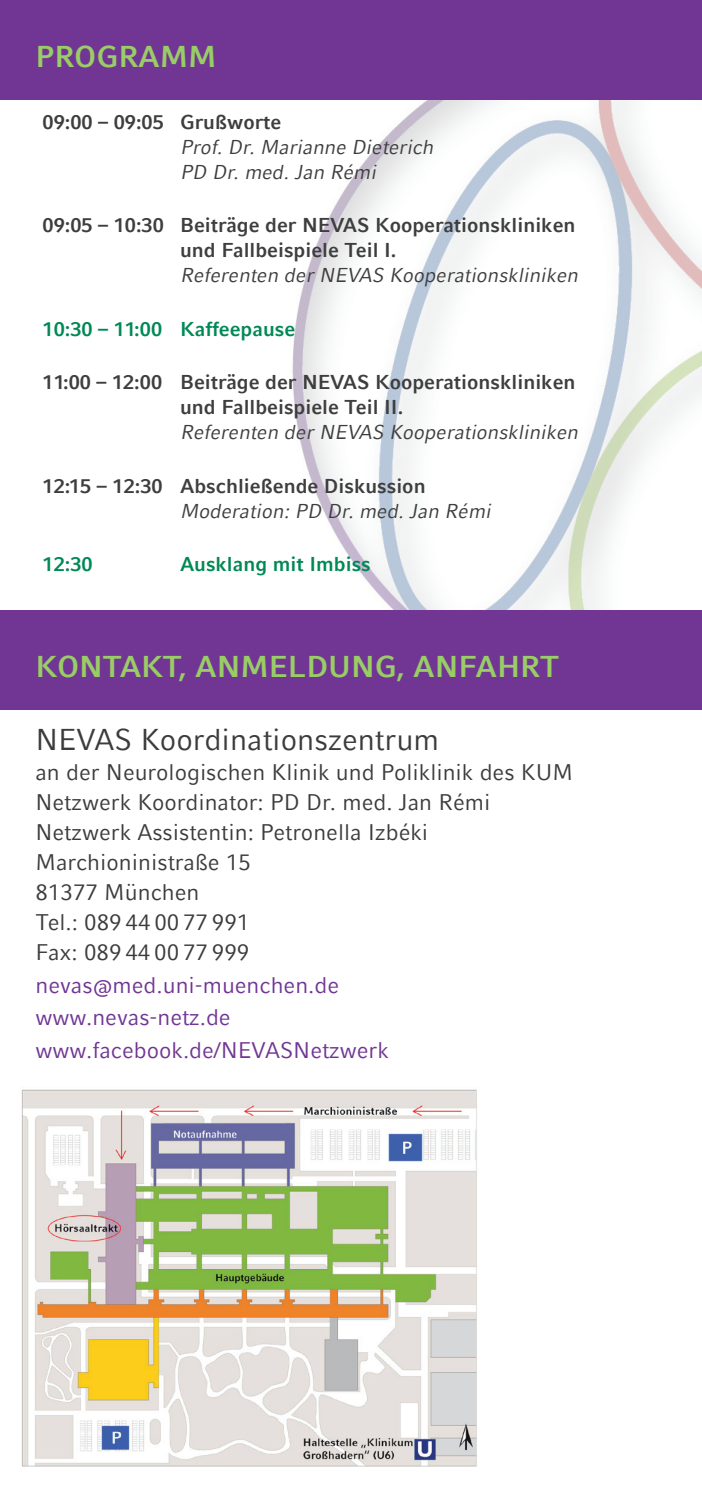
<style>
.page{position:relative;width:702px;height:1489px;background:#fff}
.page>*{position:absolute;margin:0;border:0;box-sizing:border-box;transform-origin:0 0}
.t1{font:700 30px "LMU Compatil Fact";color:#99cd65}
.t2{font:30px "LMU Compatil Fact";color:#3c3c3d}
.t3{font:22.5px/30px "LMU Compatil Fact";color:#3c3c3d}
.t4{font:22.5px/32.5px "LMU Compatil Fact";color:#713694}
.t5{font:700 20px/25px "LMU Compatil Fact";color:#3e3e3f}
.t6{font:italic 20px/25px "LMU Compatil Fact";color:#3e3e3f}
.t7{font:700 20px "LMU Compatil Fact";color:#008955}
</style>
<div class="page">
<img style="left:284px;top:99px;width:418px;height:511px">
<div style="left:0;top:0;width:702px;height:99px;background:#713694"></div>
<div style="left:0;top:610px;width:702px;height:99px;background:#713694"></div>
<img style="left:21px;top:1089px;width:456px;height:378px">
<h1 class="t1" style="left:35px;top:39px;width:43px">PROGRAMM</h1>
<p class="t5" style="left:43px;top:109px;width:240px">09:00 – 09:05 G rußworte</p>
<p class="t6" style="left:180px;top:134px;width:255px">Prof. Dr. Marianne Dieterich<br>PD Dr. med. Jan Rémi</p>
<p class="t5" style="left:43px;top:213px;width:289px">09:05 – 10:30 Beiträge der NEVA</p>
<p class="t5" style="left:180px;top:213px;width:397px;text-indent:177px">S Kooperationskliniken und Fallbeispiele Teil I.</p>
<p class="t6" style="left:180px;top:263px;width:399px">Referenten der NEVAS Kooperationskliniken</p>
<p class="t7" style="left:43px;top:317px;width:254px">10:30 – 11:00 Kaffeepause</p>
<p class="t5" style="left:43px;top:369px;width:289px">11:00 – 12:00 Beiträge der NEVA</p>
<p class="t5" style="left:180px;top:369px;width:397px;text-indent:177px">S Kooperationskliniken und Fallbeispiele Teil II.</p>
<p class="t6" style="left:180px;top:419px;width:399px">Referenten der NEVAS Kooperationskliniken</p>
<p class="t5" style="left:43px;top:473px;width:384px">12:15 – 12:30 Abschließende Diskussion</p>
<p class="t6" style="left:180px;top:498px;width:312px">Moderation: PD Dr. med. Jan Rémi</p>
<p class="t7" style="left:43px;top:552px;width:102px">12:30 A</p>
<p class="t7" style="left:194px;top:552px;width:178px">usklang mit Imbiss</p>
<h1 class="t1" style="left:35px;top:649px;width:293px">Kontakt, An meldun</h1>
<h1 class="t1" style="left:375px;top:649px;width:61px">g, Anf</h1>
<h1 class="t1" style="left:475px;top:649px;width:85px">ahrt</h1>
<h1 class="t2" style="left:35px;top:722px;width:405px">NEVAS Koordinationszentrum</h1>
<p class="t3" style="left:35px;top:757px;width:539px">an der Neurologischen Klinik und Poliklinik des KUM<br>Netzwerk Koordinator: PD Dr. med. Jan Rémi<br>Netzwerk Assistentin: Petronella Izbéki<br>Marchioninistraße 15<br>81377 München<br>Tel.: 089 44 00 77 991<br>Fax: 089 44 00 77 999</p>
<p class="t4" style="left:35px;top:968px;width:355px">nevas@med.uni-muenchen.de www.nevas-netz.de www.facebook.de/NEVASNetzwerk</p>
</div>
